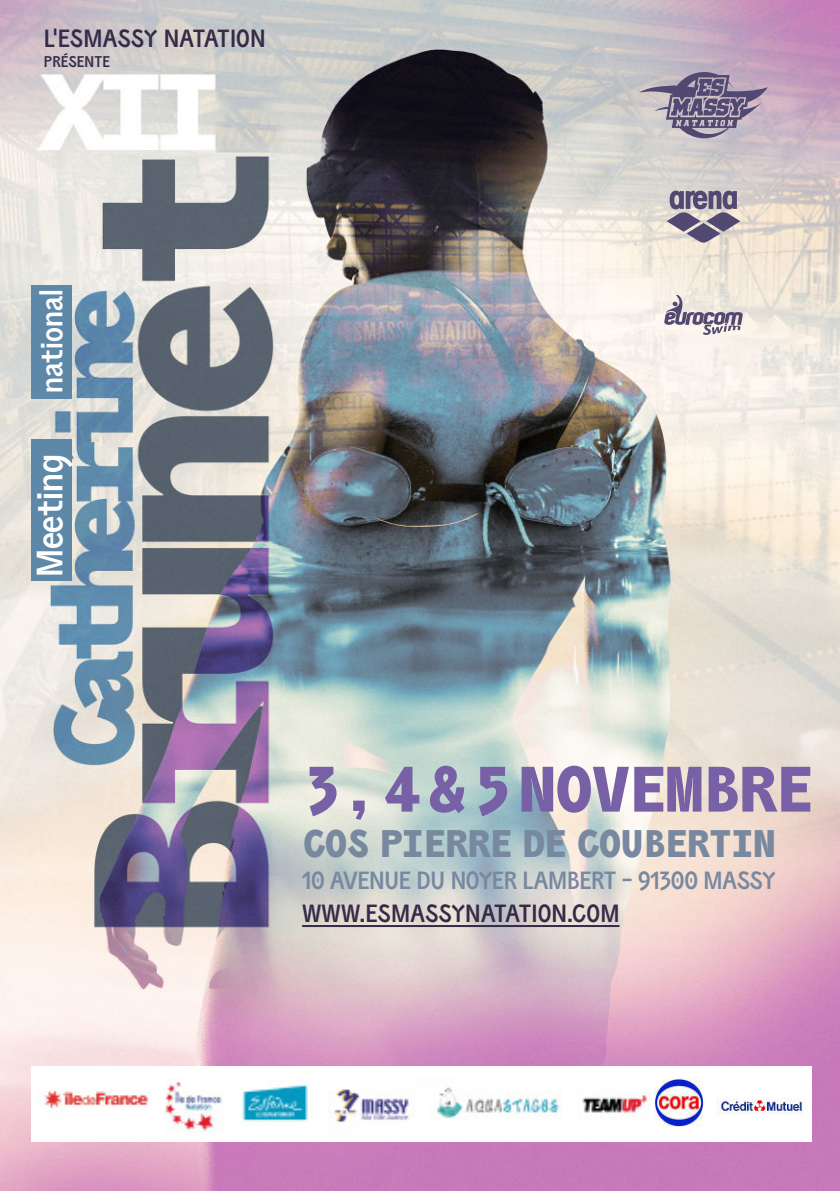
<style>
.page{position:relative;width:840px;height:1191px;background:#fff}
.page>*{position:absolute;margin:0;border:0;box-sizing:border-box;transform-origin:0 0}
.t1{font:70px "PP Air Black Mono";letter-spacing:-.05em;color:#7760a6;scale:.92 1}
.t2{font:42px "PP Air Black Mono";letter-spacing:-.05em;color:#78889f;scale:.92 1}
.t3{font:600 40px "PP Air";color:#fff;scale:.92 1}
.t4{font:600 34px "PP Air";color:#fff;scale:.92 1}
.t5{font:600 27.2px "PP Air";letter-spacing:.005em;color:#352b46;scale:.92 1}
.t6{font:600 27.2px "PP Air";letter-spacing:-.01em;color:#78889f;scale:.92 1}
.t7{font:600 17px "PP Air";letter-spacing:.01em;color:#352b46;scale:.92 1}
</style>
<div class="page">
<img style="left:0;top:0;width:839px;height:1191px">
<hr style="left:302px;top:925px;width:317px;height:2px;background:#352b46">
<svg style="left:666px;top:191px;width:74px;height:52px;background:#9a92a1"></svg>
<svg style="left:663px;top:293px;width:79px;height:42px;background:#c6bfc4"></svg>
<svg style="left:638px;top:72px;width:129px;height:66px;background:#9c92a6"></svg>
<div style="left:31px;top:1066px;width:780px;height:75px;background:#fff"></div>
<img style="left:38px;top:1079px;width:610px;height:55px">
<div style="left:31px;top:439px;width:41px;height:142px;background:#5d88a8"></div>
<div style="left:31px;top:285px;width:41px;height:113px;background:#5d88a8"></div>
<img style="left:716px;top:1099px;width:88px;height:16px">
<img style="left:654px;top:1078px;width:50px;height:49px">
<p class="t5" style="left:44px;top:24px;width:242px">L'ESMASSY NATATION</p>
<p class="t7" style="left:44px;top:53px;width:73px">PRÉSENTE</p>
<p class="t4" style="left:34px;top:392px;width:113px;rotate:-90deg">national</p>
<h3 class="t3" style="left:29px;top:577px;width:135px;rotate:-90deg">Meeting</h3>
<h1 class="t1" style="left:302px;top:765px;width:558px">3,4&amp;5NOVEMBRE</h1>
<h2 class="t2" style="left:302px;top:829px;width:517px">COS PIERRE DE COUBERTIN</h2>
<p class="t6" style="left:302px;top:866px;width:515px">10 AVENUE DU NOYER LAMBERT - 91300 MASSY</p>
<p class="t5" style="left:302px;top:899px;width:346px">WWW.ESMASSYNATATION.COM</p>
</div>
